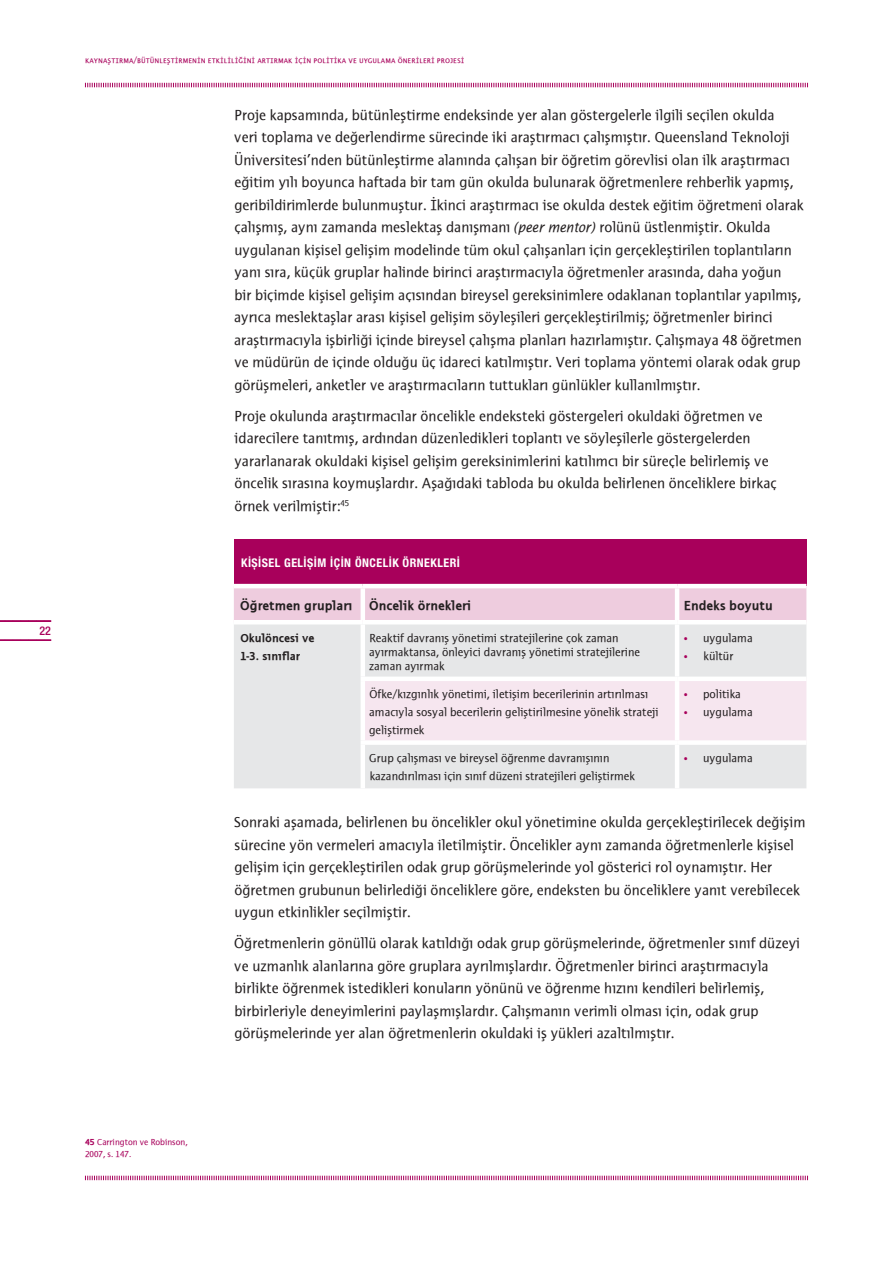
<style>
.page{position:relative;width:893px;height:1263px;background:#fff}
.page>*{position:absolute;margin:0;border:0;box-sizing:border-box;transform-origin:0 0}
.t1{font:15px/22.5px "Thordis Sans MYTEO";color:#231f20}
.t2{font:13.5px "Thordis Sans MYTEO Bold";color:#231f20}
.t3{font:12px/18px "Thordis Sans MYTEO";color:#231f20}
.t4{font:700 condensed 12px "Helvetica Neue LT Pro";letter-spacing:.04em;color:#fff}
.t5{font:12px/18px "Thordis Sans MYTEO Bold";color:#231f20}
.t6{font:500 condensed 12px "Helvetica Neue LT Pro";color:#a8005b}
.t7{font:9px "Thordis Sans MYTEO Regular SC";color:#a8005b}
.t8{font:9px/12px "Thordis Sans MYTEO";color:#a8005b}
.s1{font-family:"Thordis Sans MYTEO Regular";font-style:italic}
.s2{font-size:24px;color:#a8005b}
.s3{font-family:"Thordis Sans MYTEO Bold"}
</style>
<div class="page">
<svg style="left:85px;top:1175px;width:723px;height:6px"></svg>
<svg style="left:85px;top:82px;width:723px;height:6px"></svg>
<svg style="left:0;top:620px;width:52px;height:2px"></svg>
<svg style="left:0;top:640px;width:52px;height:1px"></svg>
<div style="left:234px;top:539px;width:572px;height:47px;background:#a8005b"></div>
<div style="left:234px;top:588px;width:572px;height:32px;background:#eeccde"></div>
<div style="left:234px;top:624px;width:572px;height:164px;background:#e6e7e8"></div>
<div style="left:365px;top:681px;width:441px;height:59px;background:#f6e6ef"></div>
<hr style="left:234px;top:584px;width:129px;height:4px;background:#fff">
<hr style="left:363px;top:584px;width:314px;height:4px;background:#fff">
<hr style="left:361px;top:588px;width:4px;height:32px;background:#fff">
<hr style="left:677px;top:584px;width:129px;height:4px;background:#fff">
<hr style="left:675px;top:588px;width:4px;height:32px;background:#fff">
<hr style="left:361px;top:624px;width:4px;height:52px;background:#fff">
<hr style="left:675px;top:624px;width:4px;height:52px;background:#fff">
<div style="left:361px;top:676px;width:316px;height:5px;background:#fff"></div>
<hr style="left:361px;top:681px;width:4px;height:59px;background:#fff">
<div style="left:677px;top:676px;width:129px;height:5px;background:#fff"></div>
<hr style="left:675px;top:681px;width:4px;height:59px;background:#fff">
<div style="left:361px;top:740px;width:316px;height:5px;background:#fff"></div>
<hr style="left:361px;top:745px;width:4px;height:43px;background:#fff">
<div style="left:677px;top:740px;width:129px;height:5px;background:#fff"></div>
<hr style="left:675px;top:745px;width:4px;height:43px;background:#fff">
<p class="t6" style="left:40px;top:623px;width:13px">22</p>
<p class="t7" style="left:85px;top:55px;width:381px">kaynaştırma/bütünleştirmenin etkililiğini artırmak için politika ve uygulama önerileri projesi</p>
<p class="t1" style="left:234px;top:104px;width:571px">Proje kapsamında, bütünleştirme endeksinde yer alan göstergelerle ilgili seçilen okulda<br>veri toplama ve değerlendirme sürecinde iki araştırmacı çalışmıştır. Queensland Teknoloji<br>Ü niversitesi’nden bütünleştirme alanında çalışan bir öğretim görevlisi olan ilk araştırmacı eğitim yılı boyunca haftada bir tam gün okulda bulunarak öğretmenlere rehberlik yapmış, geribildirimlerde bulunmuştur. İkinci araştırmacı ise okulda destek eğitim öğretmeni olarak çalışmış, aynı zamanda meslektaş danışmanı <span class="s1">(peer mentor)</span> rolünü üstlenmiştir. Okulda uygulanan kişisel gelişim modelinde tüm okul çalışanları için gerçekleştirilen toplantıların yanı sıra, küçük gruplar halinde birinci araştırmacıyla öğretmenler arasında, daha yoğun<br>bir biçimde kişisel gelişim açısından bireysel gereksinimlere odaklanan toplantılar yapılmış, ayrıca meslektaşlar arası kişisel gelişim söyleşileri gerçekleştirilmiş; öğretmenler birinci araştırmacıyla işbirliği içinde bireysel çalışma planları hazırlamıştır. Çalışmaya 48 öğretmen ve müdürün de içinde olduğu üç idareci katılmıştır. Veri toplama yöntemi olarak odak grup görüşmeleri, anketler ve araştırmacıların tuttukları günlükler kullanılmıştır.</p>
<p class="t1" style="left:234px;top:405px;width:544px">Proje okulunda araştırmacılar öncelikle endeksteki göstergeleri okuldaki öğretmen ve idarecilere tanıtmış, ardından düzenledikleri toplantı ve söyleşilerle göstergelerden yararlanarak okuldaki kişisel gelişim gereksinimlerini katılımcı bir süreçle belirlemiş ve öncelik sırasına koymuşlardır. Aşağıdaki tabloda bu okulda belirlenen önceliklere birkaç örnek verilmiştir:<sup>45</sup></p>
<p class="t4" style="left:241px;top:555px;width:220px">KİŞİSEL GELİŞİM İÇİN ÖNCELİK ÖRNEKLERİ</p>
<p class="t2" style="left:240px;top:598px;width:233px">Öğretmen grupları Öncelik örnekleri</p>
<p class="t2" style="left:684px;top:598px;width:90px">Endeks boyutu</p>
<p class="t5" style="left:240px;top:629px;width:76px">Okulöncesi ve<br>1-3. sınıflar</p>
<p class="t3" style="left:369px;top:631px;width:272px;line-height:14.4px">Reaktif davranış yönetimi stratejilerine çok zaman ayırmaktansa, önleyici davranış yönetimi stratejilerine zaman ayırmak</p>
<p class="t3" style="left:683px;top:629px;width:72px"><span class="s2">·</span> uygulama <span class="s2">·</span> kültür</p>
<p class="t3" style="left:369px;top:685px;width:291px">Öfke/kızgınlık yönetimi, iletişim becerilerinin artırılması amacıyla sosyal becerilerin geliştirilmesine yönelik strateji geliştirmek</p>
<p class="t3" style="left:683px;top:685px;width:72px"><span class="s2">·</span> politika<br><span class="s2">·</span> uygulama</p>
<p class="t3" style="left:369px;top:749px;width:267px">Grup çalışması ve bireysel öğrenme davranışının kazandırılması için sınıf düzeni stratejileri geliştirmek</p>
<p class="t3" style="left:683px;top:749px;width:72px"><span class="s2">·</span> uygulama</p>
<p class="t1" style="left:234px;top:811px;width:573px">Sonraki aşamada, belirlenen bu öncelikler okul yönetimine okulda gerçekleştirilecek değişim sürecine yön vermeleri amacıyla iletilmiştir. Öncelikler aynı zamanda öğretmenlerle kişisel gelişim için gerçekleştirilen odak grup görüşmelerinde yol gösterici rol oynamıştır. Her öğretmen grubunun belirlediği önceliklere göre, endeksten bu önceliklere yanıt verebilecek uygun etkinlikler seçilmiştir.</p>
<p class="t1" style="left:234px;top:932px;width:567px">Öğretmenlerin gönüllü olarak katıldığı odak grup görüşmelerinde, öğretmenler sınıf düzeyi ve uzmanlık alanlarına göre gruplara ayrılmışlardır. Öğretmenler birinci araştırmacıyla birlikte öğrenmek istedikleri konuların yönünü ve öğrenme hızını kendileri belirlemiş, birbirleriyle deneyimlerini paylaşmışlardır. Çalışmanın verimli olması için, odak grup görüşmelerinde yer alan öğretmenlerin okuldaki iş yükleri azaltılmıştır.</p>
<p class="t8" style="left:85px;top:1136px;width:104px"><span class="s3">45</span> Carrington ve Robinson,<br>2007, s. 147.</p>
</div>
